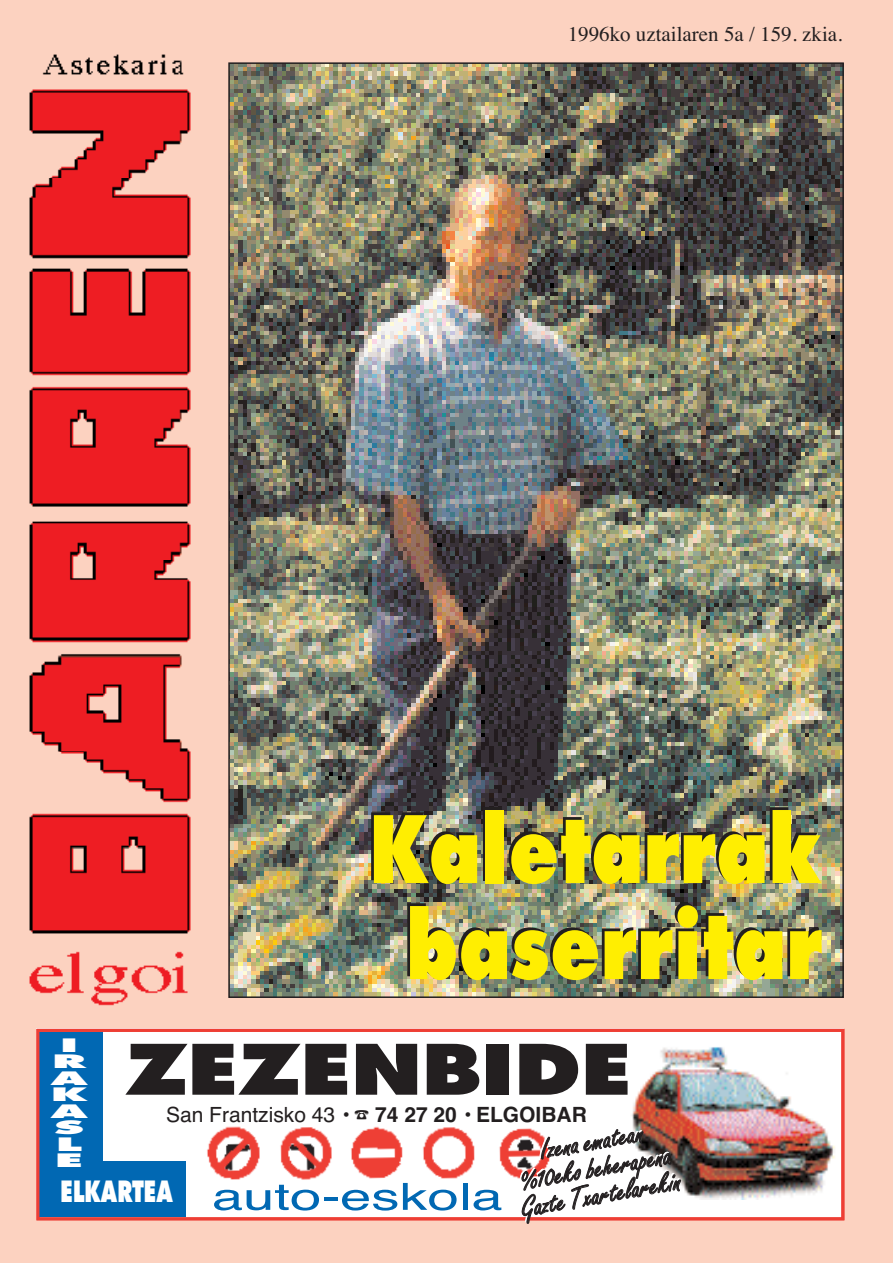
<style>
.page{position:relative;width:893px;height:1263px;background:#fff}
.page>*{position:absolute;margin:0;border:0;box-sizing:border-box;transform-origin:0 0}
.t1{font:800 90px/96px "Futura";letter-spacing:.01em;color:#ffee01;text-align:center;scale:.8 1}
.t2{font:800 67.5px "Futura";color:#231f20;scale:1.2 1}
.t3{font:37.5px "Helvetica";color:#0168b3;scale:1.5 1}
.t4{font:30px/27px "Freestyle Script";color:#231f20;text-align:center}
.t5{font:21px "Helvetica";color:#231f20}
.t6{font:21px "Times";color:#231f20}
.t7{font:800 18px/16.5px "Futura";color:#fff;text-align:center;scale:2.5 1}
.s1{font-weight:700}
</style>
<div class="page">
<img style="left:0;top:0;width:893px;height:1263px">
<img style="left:231px;top:65px;width:610px;height:930px">
<div style="left:38px;top:1030px;width:805px;height:189px;background:#fff"></div>
<img style="left:632px;top:1047px;width:203px;height:153px">
<div style="left:39px;top:1032px;width:64px;height:183px;background:#0168b3"></div>
<img style="left:207px;top:1126px;width:343px;height:54px">
<div style="left:39px;top:1161px;width:147px;height:56px;background:#0168b3"></div>
<div style="left:36px;top:1029px;width:808px;height:191px;border:3px solid #ee3e34"></div>
<p class="t6" style="left:568px;top:22px;width:276px">1996ko uztailaren 5a / 159. zkia.</p>
<h1 class="t1" style="left:369px;top:808px;width:568px">Kaletarrak baserritar</h1>
<p class="t7" style="left:51px;top:1038px;width:16px">I<br>R<br>A<br>K<br>A<br>S<br>L<br>E</p>
<p class="t3" style="left:61px;top:1175px;width:296px"><sup>ELKARTEA</sup> auto-eskola</p>
<h2 class="t2" style="left:125px;top:1040px;width:424px">ZEZENBIDE</h2>
<p class="t5" style="left:166px;top:1102px;width:422px">San Frantzisko 43 • ☎ <span class="s1">74 27 20 • ELGOIBAR</span></p>
<p class="t4" style="left:509px;top:1141px;width:163px;rotate:-10deg">Izena ematean %10eko beherapena<br>Gazte Txartelarekin</p>
</div>
